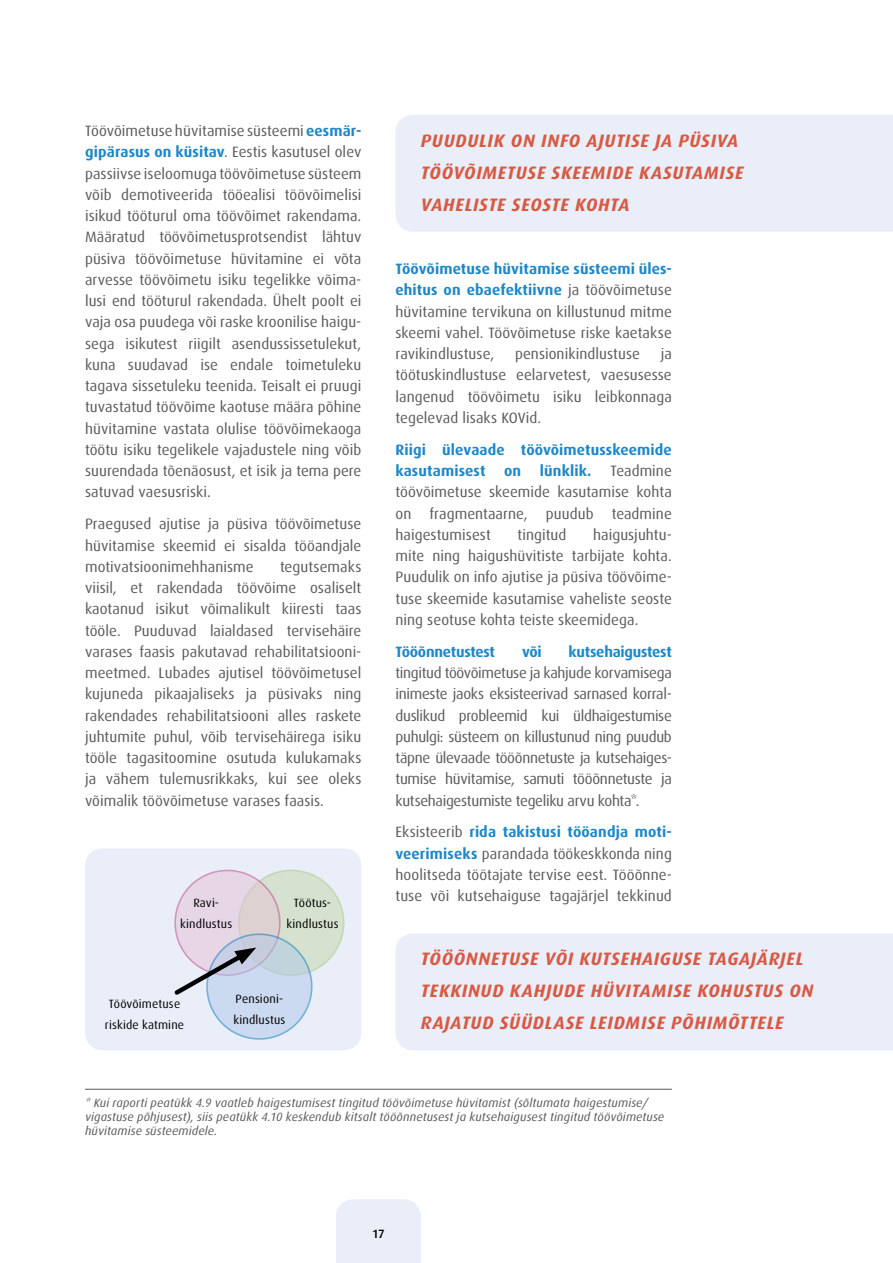
<style>
.page{position:relative;width:893px;height:1263px;background:#fff}
.page>*{position:absolute;margin:0;border:0;box-sizing:border-box;transform-origin:0 0}
.t1{font:italic 700 18px/32px "Dax";letter-spacing:.04em;color:#d95943}
.t2{font:15px/21.3px "Dax";letter-spacing:.005em;color:#58595b;text-align:justify}
.t3{font:700 15px/21.3px "Dax";color:#1d87c8}
.t4{font:italic 12px/14.4px "Dax";letter-spacing:.015em;color:#58595b}
.t5{font:12px/21px "Dax";letter-spacing:.015em;color:#000;text-align:center}
.t6{font:500 12px "Dax";color:#000}
.s1{font-weight:700;color:#1d87c8}
</style>
<div class="page">
<div style="left:336px;top:1199px;width:85px;height:64px;background:#e9eef8"></div>
<div style="left:395px;top:115px;width:498px;height:117px;background:#e9eef8"></div>
<hr style="left:85px;top:1089px;width:587px;height:1px;background:#58595b">
<div style="left:85px;top:848px;width:276px;height:202px;background:#e9eef8;border-radius:18px"></div>
<div style="left:239px;top:870px;width:105px;height:105px;background:#d6e2cf;border-radius:50%"></div>
<svg style="left:175px;top:870px;width:105px;height:105px;background:#e2d2de"></svg>
<svg style="left:207px;top:934px;width:105px;height:105px;background:#c4d4e8"></svg>
<svg style="left:174px;top:947px;width:82px;height:52px"></svg>
<div style="left:395px;top:933px;width:498px;height:117px;background:#e9eef8"></div>
<p class="t2" style="left:85px;top:120px;width:278px">Töövõimetuse hüvitamise süsteemi <span class="s1">eesmär&shy;gipärasus on küsitav</span>. Eestis kasutusel olev passiivse iseloomuga töövõimetuse süsteem võib demotiveerida tööealisi töövõimelisi isikud tööturul oma töövõimet rakendama.<br>Määratud töövõimetusprotsendist lähtuv püsiva töövõimetuse hüvitamine ei võta arvesse töövõimetu isiku tegelikke võima&shy;lusi end tööturul rakendada. Ü helt poolt ei vaja osa puudega või raske kroonilise haigu&shy;sega isikutest riigilt asendussissetulekut, kuna suudavad ise endale toimetuleku tagava sissetuleku teenida. Teisalt ei pruugi tuvastatud töövõime kaotuse määra põhine hüvitamine vastata olulise töövõimekaoga töötu isiku tegelikele vajadustele ning võib suurendada tõenäosust, et isik ja tema pere satuvad vaesusriski.</p>
<p class="t2" style="left:85px;top:514px;width:278px">Praegused ajutise ja püsiva töövõimetuse hüvitamise skeemid ei sisalda tööandjale motivatsioonimehhanisme</p>
<p class="t2" style="left:85px;top:556px;width:278px;text-indent:195px">tegutsemaks viisil, et rakendada töövõime osaliselt kaotanud isikut võimalikult kiiresti taas tööle. Puuduvad laialdased tervisehäire varases faasis pakutavad rehabilitatsiooni&shy;meetmed. Lubades ajutisel töövõimetusel kujuneda pikaajaliseks ja püsivaks ning rakendades rehabilitatsiooni alles raskete juhtumite puhul, võib tervisehäirega isiku tööle tagasitoomine osutuda kulukamaks ja vähem tulemusrikkaks, kui see oleks võimalik töövõimetuse varases faasis.</p>
<p class="t5" style="left:180px;top:893px;width:54px">Ravi&shy;kindlustus</p>
<p class="t5" style="left:287px;top:893px;width:54px">Töötus&shy;kindlustus</p>
<p class="t5" style="left:105px;top:994px;width:81px">Töövõimetuse riskide katmine</p>
<p class="t5" style="left:233px;top:988px;width:54px;text-align:left">Pensioni&shy;kindlustus</p>
<p class="t1" style="left:421px;top:125px;width:324px">PUUDULIK ON INFO AJUTISE JA PÜSIVA<br>TÖÖVÕIMETUSE SKEEMIDE KASUTAMISE<br>VAHELISTE SEOSTE KOHTA</p>
<p class="t2" style="left:395px;top:258px;width:278px"><span class="s1">Töövõimetuse hüvitamise süsteemi üles&shy;ehitus on ebaefektiivne</span> ja töövõimetuse hüvitamine tervikuna on killustunud mitme skeemi vahel. Töövõimetuse riske kaetakse ravikindlustuse,</p>
<p class="t2" style="left:515px;top:343px;width:126px">pensionikindlustuse</p>
<p class="t2" style="left:395px;top:343px;width:278px;text-indent:265px">ja töötuskindlustuse eelarvetest, vaesusesse langenud töövõimetu isiku leibkonnaga tegelevad lisaks KOVid.</p>
<p class="t3" style="left:395px;top:439px;width:278px">Riigi ülevaade töövõimetusskeemide kasutamisest on lünklik.</p>
<p class="t2" style="left:395px;top:460px;width:278px;text-indent:215px">Teadmine töövõimetuse skeemide kasutamise kohta on fragmentaarne, puudub teadmine haigestumisest</p>
<p class="t2" style="left:395px;top:524px;width:278px;text-indent:198px">haigusjuhtu&shy;mite ning haigushüvitiste tarbijate kohta.<br>Puudulik on info ajutise ja püsiva töövõime&shy;tuse skeemide kasutamise vaheliste seoste ning seotuse kohta teiste skeemidega.</p>
<p class="t3" style="left:395px;top:641px;width:101px">Tööõnnetustest</p>
<p class="t3" style="left:522px;top:641px;width:21px">või</p>
<p class="t3" style="left:569px;top:641px;width:105px">kutsehaigustest</p>
<p class="t2" style="left:395px;top:662px;width:278px">tingitud töövõimetuse ja kahjude korvamisega inimeste jaoks eksisteerivad sarnased korral&shy;duslikud probleemid kui üldhaigestumise puhulgi: süsteem on killustunud ning puudub täpne ülevaade tööõnnetuste ja kutsehaiges&shy;tumise hüvitamise, samuti tööõnnetuste ja kutsehaigestumiste tegeliku arvu kohta*.</p>
<p class="t2" style="left:395px;top:822px;width:278px">Eksisteerib <span class="s1">rida takistusi tööandja moti&shy;veerimiseks</span> parandada töökeskkonda ning hoolitseda töötajate tervise eest. Tööõnne&shy;tuse või kutsehaiguse tagajärjel tekkinud</p>
<p class="t2" style="left:518px;top:524px;width:50px">tingitud</p>
<p class="t1" style="left:421px;top:943px;width:394px">TÖÖÕNNETUSE VÕI KUTSEHAIGUSE TAGAJÄRJEL<br>TEKKINUD KAHJUDE HÜVITAMISE KOHUSTUS ON<br>RAJATUD SÜÜDLASE LEIDMISE PÕHIMÕTTELE</p>
<p class="t4" style="left:85px;top:1095px;width:581px">* Kui raporti peatükk 4.9 vaatleb haigestumisest tingitud töövõimetuse hüvitamist (sõltumata haigestumise/ vigastuse põhjusest), siis peatükk 4.10 keskendub kitsalt tööõnnetusest ja kutsehaigusest tingitud töövõimetuse hüvitamise süsteemidele.</p>
<p class="t6" style="left:372px;top:1227px;width:14px">17</p>
</div>
